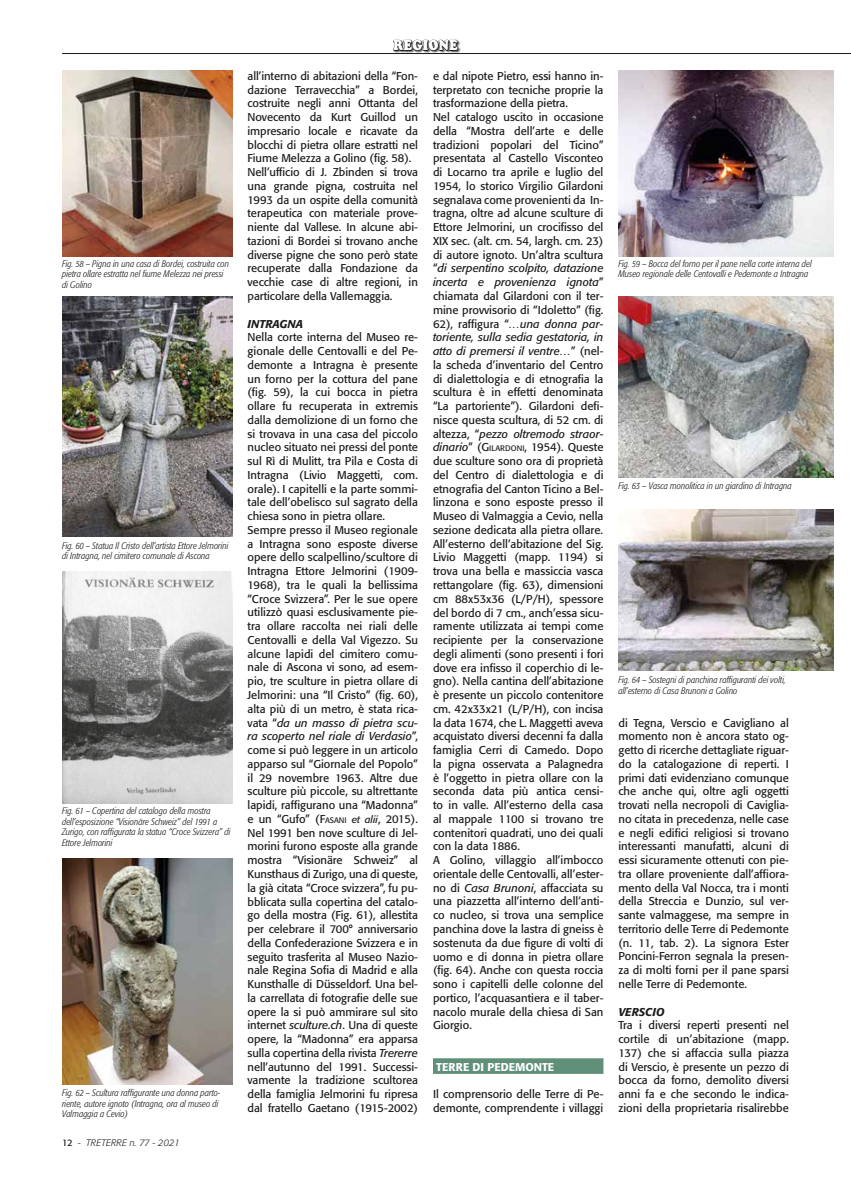
<style>
.page{position:relative;width:851px;height:1188px;background:#fff}
.page>*{position:absolute;margin:0;border:0;box-sizing:border-box;transform-origin:0 0}
.t1{font:15px "Cooper Becker Black Cond";letter-spacing:.02em;color:#fff}
.t2{font:11.25px/13.8px "Formata";color:#1c1c1b}
.t3{font:500 11.25px "Formata";color:#fff}
.t4{font:italic 500 11.25px "Formata";color:#1c1c1b}
.t5{font:italic 500 11.25px "Formata";color:#1c1c1b}
.t6{font:italic 300 condensed 9.38px/10.6px "Formata";color:#1c1c1b}
.t7{font:italic 300 9.38px "Formata";color:#1c1c1b}
.s1{font-weight:400;font-style:normal}
.s2{font-style:italic}
.s3{font-style:inherit}
.s4{font-size:7.88px}
.s5{font-style:italic;font-size:10px}
</style>
<div class="page">
<div style="left:433px;top:1057px;width:170px;height:16px;background:#60907a"></div>
<hr style="left:62px;top:53px;width:788px;height:1px;background:#1c1c1b">
<div style="left:393px;top:40px;width:68px;height:13px;background:#1c1c1b;opacity:.75"></div>
<svg style="left:393px;top:39px;width:65px;height:14px"></svg>
<img style="left:618px;top:71px;width:215px;height:185px">
<img style="left:62px;top:296px;width:170px;height:240px">
<img style="left:62px;top:571px;width:170px;height:231px">
<img style="left:62px;top:858px;width:170px;height:225px">
<img style="left:618px;top:296px;width:215px;height:181px">
<img style="left:618px;top:509px;width:215px;height:161px">
<img style="left:62px;top:71px;width:170px;height:185px">
<p class="t6" style="left:62px;top:258px;width:168px">Fig. 58 – Pigna in una casa di Bordei, costruita con pietra ollare estratta nel fiume Melezza nei pressi di Golino</p>
<p class="t6" style="left:62px;top:540px;width:168px">Fig. 60 – Statua Il Cristo dell’artista Ettore Jelmorini di Intragna, nel cimitero comunale di Ascona</p>
<p class="t6" style="left:62px;top:805px;width:170px">Fig. 61 – Copertina del catalogo della mostra dell’esposizione “Visionäre Schweiz” del 1991 a Zurigo, con raffigurata la statua “Croce Svizzera” di Ettore Jelmorini</p>
<p class="t6" style="left:62px;top:1087px;width:160px">Fig. 62 – Scultura raffigurante una donna parto&shy;riente, autore ignoto (Intragna, ora al museo di<br>Valmaggia a Cevio)</p>
<p class="t7" style="left:62px;top:1136px;width:119px"><span class="s1">12</span> - TRETERRE n. 77 - 2021</p>
<h1 class="t1" style="left:393px;top:37px;width:66px">REGIONE</h1>
<p class="t2" style="left:247px;top:69px;width:172px">all’interno di abitazioni della “Fon&shy;dazione Terravecchia” a Bordei, costruite negli anni Ottanta del Novecento da Kurt Guillod un impresario locale e ricavate da blocchi di pietra ollare estratti nel Fiume Melezza a Golino (fig. 58).<br>Nell’ufficio di J. Zbinden si trova una grande pigna, costruita nel 1993 da un ospite della comunità terapeutica con materiale prove&shy;niente dal Vallese. In alcune abi&shy;tazioni di Bordei si trovano anche diverse pigne che sono però state recuperate dalla Fondazione da vecchie case di altre regioni, in particolare della Vallemaggia.</p>
<p class="t4" style="left:247px;top:316px;width:57px">INTRAGNA</p>
<p class="t2" style="left:247px;top:330px;width:172px">Nella corte interna del Museo re&shy;gionale delle Centovalli e del Pe&shy;demonte a Intragna è presente un forno per la cottura del pane (fig. 59), la cui bocca in pietra ollare fu recuperata in extremis dalla demolizione di un forno che si trovava in una casa del piccolo nucleo situato nei pressi del ponte sul Rì di Mulitt, tra Pila e Costa di Intragna (Livio Maggetti, com. orale). I capitelli e la parte sommi&shy;tale dell’obelisco sul sagrato della chiesa sono in pietra ollare.<br>Sempre presso il Museo regionale a Intragna sono esposte diverse opere dello scalpellino/scultore di Intragna Ettore Jelmorini (1909- 1968), tra le quali la bellissima “Croce Svizzera”. Per le sue opere utilizzò quasi esclusivamente pie&shy;tra ollare raccolta nei riali delle Centovalli e della Val Vigezzo. Su alcune lapidi del cimitero comu&shy;nale di Ascona vi sono, ad esem&shy;pio, tre sculture in pietra ollare di Jelmorini: una “Il Cristo” (fig. 60), alta più di un metro, è stata rica&shy;vata “<span class="s2">da un masso di pietra scu&shy;ra scoperto nel riale di Verdasio</span>”, come si può leggere in un articolo apparso sul “Giornale del Popolo” il 29 novembre 1963. Altre due sculture più piccole, su altrettante lapidi, raffigurano una “Madonna” e un “Gufo” <span class="s3">(F</span><span class="s4">ASANI</span> <span class="s5">et alii</span><span class="s3">, 2015)</span>.<br>Nel 1991 ben nove sculture di Jel&shy;morini furono esposte alla grande mostra “Visionäre Schweiz” al Kunsthaus di Zurigo, una di queste, la già citata “Croce svizzera”, fu pu&shy;bblicata sulla copertina del catalo&shy;go della mostra (Fig. 61), allestita per celebrare il 700° anniversario della Confederazione Svizzera e in seguito trasferita al Museo Nazio&shy;nale Regina Sofia di Madrid e alla Kunsthalle di Düsseldorf. Una bel&shy;la carrellata di fotografie delle sue opere la si può ammirare sul sito internet <span class="s2">sculture.ch</span>. Una di queste opere, la “Madonna” era apparsa sulla copertina della rivista <span class="s2">Trererre </span>nell’autunno del 1991. Successi&shy;vamente la tradizione scultorea della famiglia Jelmorini fu ripresa dal fratello Gaetano (1915-2002)</p>
<p class="t2" style="left:433px;top:69px;width:172px">e dal nipote Pietro, essi hanno in&shy;terpretato con tecniche proprie la trasformazione della pietra.<br>Nel catalogo uscito in occasione della “Mostra dell’arte e delle tradizioni popolari del Ticino” presentata al Castello Visconteo di Locarno tra aprile e luglio del 1954, lo storico Virgilio Gilardoni segnalava come provenienti da In&shy;tragna, oltre ad alcune sculture di Ettore Jelmorini, un crocifisso del XIX sec. (alt. cm. 54, largh. cm. 23) di autore ignoto. Un’altra scultura “<span class="s2">di serpentino scolpito, datazione incerta e provenienza ignota</span>” chiamata dal Gilardoni con il ter&shy;mine provvisorio di “Idoletto” (fig.<br>62), raffigura “<span class="s2">…una donna par&shy;toriente, sulla sedia gestatoria, in atto di premersi il ventre…</span>” (nel&shy;la scheda d’inventario del Centro di dialettologia e di etnografia la scultura è in effetti denominata “La partoriente”). Gilardoni defi&shy;nisce questa scultura, di 52 cm. di altezza, “<span class="s2">pezzo oltremodo straor&shy;dinario</span>” <span class="s3">(G</span><span class="s4">ILARDONI</span><span class="s3">, 1954)</span>. Queste due sculture sono ora di proprietà del Centro di dialettologia e di etnografia del Canton Ticino a Bel&shy;linzona e sono esposte presso il Museo di Valmaggia a Cevio, nella sezione dedicata alla pietra ollare.<br>All’esterno dell’abitazione del Sig.<br>Livio Maggetti (mapp. 1194) si trova una bella e massiccia vasca rettangolare (fig. 63), dimensioni cm 88x53x36 (L/P/H), spessore del bordo di 7 cm., anch’essa sicu&shy;ramente utilizzata ai tempi come recipiente per la conservazione degli alimenti (sono presenti i fori dove era infisso il coperchio di le&shy;gno). Nella cantina dell’abitazione è presente un piccolo contenitore cm. 42x33x21 (L/P/H), con incisa la data 1674, che L. Maggetti aveva acquistato diversi decenni fa dalla famiglia Cerri di Camedo. Dopo la pigna osservata a Palagnedra è l’oggetto in pietra ollare con la seconda data più antica censi&shy;to in valle. All’esterno della casa al mappale 1100 si trovano tre contenitori quadrati, uno dei quali con la data 1886.<br>A Golino, villaggio all’imbocco orientale delle Centovalli, all’ester&shy;no di <span class="s2">Casa Brunoni</span>, affacciata su una piazzetta all’interno dell’anti&shy;co nucleo, si trova una semplice panchina dove la lastra di gneiss è sostenuta da due figure di volti di uomo e di donna in pietra ollare (fig. 64). Anche con questa roccia sono i capitelli delle colonne del portico, l’acquasantiera e il taber&shy;nacolo murale della chiesa di San Giorgio.</p>
<p class="t3" style="left:436px;top:1059px;width:119px">TERRE DI PEDEMONTE</p>
<p class="t2" style="left:433px;top:1086px;width:172px">Il comprensorio delle Terre di Pe&shy;demonte, comprendente i villaggi</p>
<p class="t6" style="left:618px;top:258px;width:195px">Fig. 59 – Bocca del forno per il pane nella corte interna del<br>Museo regionale delle Centovalli e Pedemonte a Intragna</p>
<p class="t6" style="left:618px;top:480px;width:175px">Fig. 63 – Vasca monolitica in un giardino di Intragna</p>
<p class="t6" style="left:618px;top:674px;width:169px">Fig. 64 – Sostegni di panchina raffiguranti dei volti, all’esterno di Casa Brunoni a Golino</p>
<p class="t2" style="left:618px;top:715px;width:172px;text-align:justify">di Tegna, Verscio e Cavigliano al momento non è ancora stato og&shy;getto di ricerche dettagliate riguar&shy;do la catalogazione di reperti. I primi dati evidenziano comunque che anche qui, oltre agli oggetti trovati nella necropoli di Caviglia&shy;no citata in precedenza, nelle case e negli edifici religiosi si trovano interessanti manufatti, alcuni di essi sicuramente ottenuti con pie&shy;tra ollare proveniente dall’affiora&shy;mento della Val Nocca, tra i monti della Streccia e Dunzio, sul ver&shy;sante valmaggese, ma sempre in territorio delle Terre di Pedemonte (n. 11, tab. 2). La signora Ester Poncini-Ferron segnala la presen&shy;za di molti forni per il pane sparsi nelle Terre di Pedemonte.</p>
<p class="t5" style="left:618px;top:1004px;width:47px">VERSCIO</p>
<p class="t2" style="left:618px;top:1018px;width:172px;text-align:justify">Tra i diversi reperti presenti nel cortile di un’abitazione (mapp.<br>137) che si affaccia sulla piazza di Verscio, è presente un pezzo di bocca da forno, demolito diversi anni fa e che secondo le indica&shy;zioni della proprietaria risalirebbe</p>
</div>
